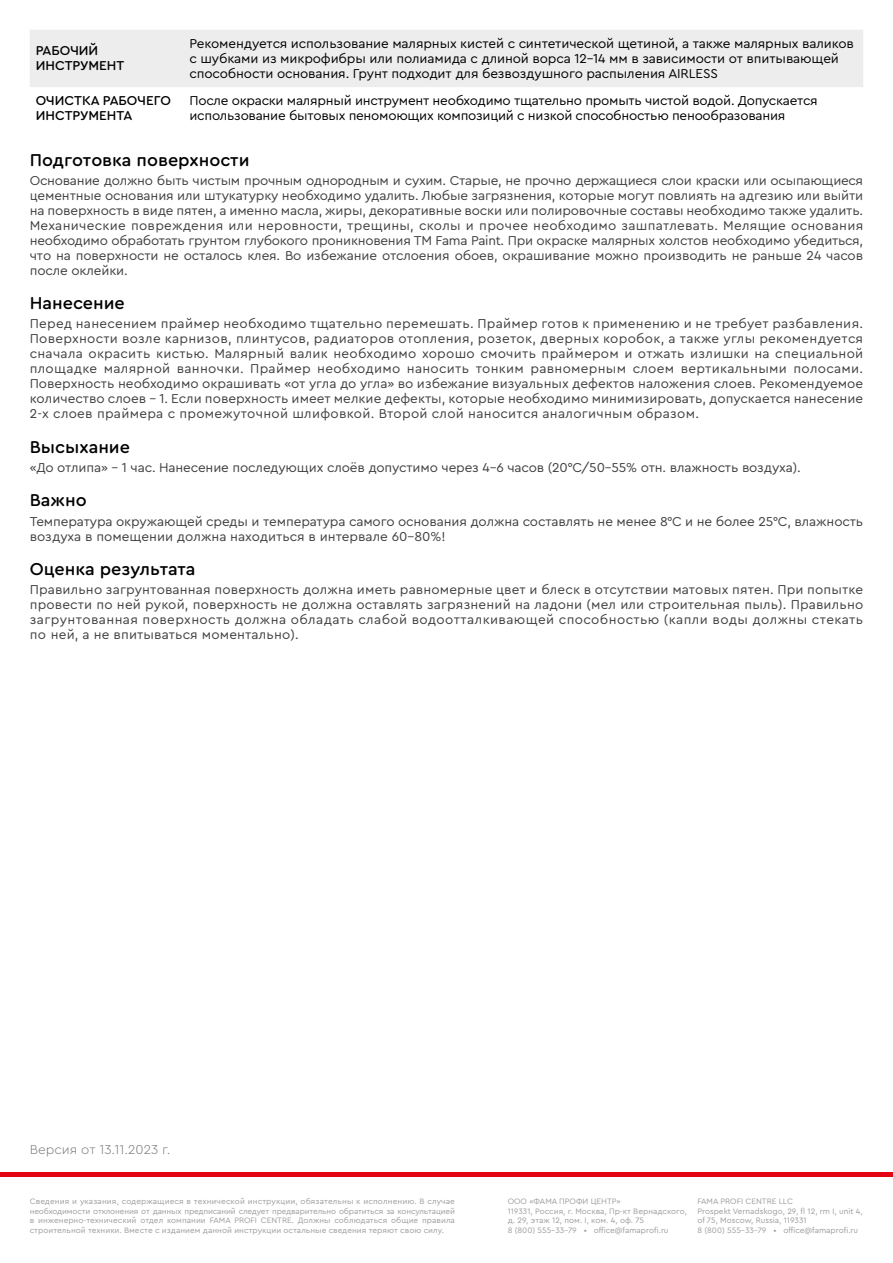
<style>
.page{position:relative;width:893px;height:1263px;background:#fff}
.page>*{position:absolute;margin:0;border:0;box-sizing:border-box;transform-origin:0 0}
.t1{font:500 18px "Cera Round Pro";color:#000}
.t2{font:13.5px/15px "Cera Round Pro";letter-spacing:-.01em;color:#404040;text-align:justify}
.t3{font:13.5px/15px "Cera Round Pro";letter-spacing:-.015em;color:#000}
.t4{font:500 13.5px/15px "Cera Round Pro";color:#000}
.t5{font:300 13.5px "Cera Round Pro";color:#797979}
.t6{font:8.25px/9.8px "Cera Round Pro";color:#9d9d9c}
</style>
<div class="page">
<div style="left:0;top:1172px;width:893px;height:5px;background:#e30512"></div>
<div style="left:30px;top:30px;width:833px;height:57px;background:#ededed"></div>
<p class="t4" style="left:36px;top:43px;width:90px">РАБОЧИЙ<br>ИНСТРУМЕНТ</p>
<p class="t3" style="left:190px;top:35px;width:666px">Рекомендуется использование малярных кистей с синтетической щетиной, а также малярных валиков с шубками из микрофибры или полиамида с длиной ворса 12-14 мм в зависимости от впитывающей способности основания. Грунт подходит для безвоздушного распыления AIRLESS</p>
<p class="t4" style="left:36px;top:93px;width:137px">ОЧИСТКА РАБОЧЕГО<br>ИНСТРУМЕНТА</p>
<p class="t3" style="left:190px;top:93px;width:630px">После окраски малярный инструмент необходимо тщательно промыть чистой водой. Допускается использование бытовых пеномоющих композиций с низкой способностью пенообразования</p>
<h1 class="t1" style="left:30px;top:147px;width:221px">Подготовка поверхности</h1>
<p class="t2" style="left:30px;top:172px;width:835px">Основание должно быть чистым прочным однородным и сухим. Старые, не прочно держащиеся слои краски или осыпающиеся цементные основания или штукатурку необходимо удалить. Любые загрязнения, которые могут повлиять на адгезию или выйти на поверхность в виде пятен, а именно масла, жиры, декоративные воски или полировочные составы необходимо также удалить.<br>Механические повреждения или неровности, трещины, сколы и прочее необходимо зашпатлевать. Мелящие основания необходимо обработать грунтом глубокого проникновения ТМ Fama Paint. При окраске малярных холстов необходимо убедиться, что на поверхности не осталось клея. Во избежание отслоения обоев, окрашивание можно производить не раньше 24 часов после оклейки.</p>
<h1 class="t1" style="left:30px;top:291px;width:97px">Нанесение</h1>
<p class="t2" style="left:30px;top:316px;width:835px">Перед нанесением праймер необходимо тщательно перемешать. Праймер готов к применению и не требует разбавления.<br>Поверхности возле карнизов, плинтусов, радиаторов отопления, розеток, дверных коробок, а также углы рекомендуется сначала окрасить кистью. Малярный валик необходимо хорошо смочить праймером и отжать излишки на специальной площадке малярной ванночки. Праймер необходимо наносить тонким равномерным слоем вертикальными полосами.<br>Поверхность необходимо окрашивать «от угла до угла» во избежание визуальных дефектов наложения слоев. Рекомендуемое количество слоев – 1. Если поверхность имеет мелкие дефекты, которые необходимо минимизировать, допускается нанесение 2-х слоев праймера с промежуточной шлифовкой. Второй слой наносится аналогичным образом.</p>
<h1 class="t1" style="left:30px;top:434px;width:102px">Высыхание</h1>
<p class="t2" style="left:30px;top:459px;width:772px">«До отлипа» - 1 час. Нанесение последующих слоёв допустимо через 4–6 часов (20°C/50-55% отн. влажность воздуха).</p>
<h1 class="t1" style="left:30px;top:488px;width:58px">Важно</h1>
<p class="t2" style="left:30px;top:513px;width:835px">Температура окружающей среды и температура самого основания должна составлять не менее 8°C и не более 25°C, влажность воздуха в помещении должна находиться в интервале 60-80%!</p>
<h1 class="t1" style="left:30px;top:557px;width:167px">Оценка результата</h1>
<p class="t2" style="left:30px;top:581px;width:835px">Правильно загрунтованная поверхность должна иметь равномерные цвет и блеск в отсутствии матовых пятен. При попытке провести по ней рукой, поверхность не должна оставлять загрязнений на ладони (мел или строительная пыль). Правильно загрунтованная поверхность должна обладать слабой водоотталкивающей способностью (капли воды должны стекать по ней, а не впитываться моментально).</p>
<p class="t5" style="left:30px;top:1140px;width:142px">Версия от 13.11.2023 г.</p>
<p class="t6" style="left:30px;top:1196px;width:427px;text-align:justify">Сведения и указания, содержащиеся в технической инструкции, обязательны к исполнению. В случае необходимости отклонения от данных предписаний следует предварительно обратиться за консультацией в инженерно-технический отдел компании FAMA PROFI CENTRE. Должны соблюдаться общие правила строительной техники. Вместе с изданием данной инструкции остальные сведения теряют свою силу.</p>
<p class="t6" style="left:508px;top:1196px;width:181px">ООО «ФАМА ПРОФИ ЦЕНТР»<br>119331, Россия, г. Москва, Пр-кт Вернадского, д. 29, этаж 12, пом. I, ком. 4, оф. 75<br>8 (800) 555-33-79 • office@famaprofi.ru</p>
<p class="t6" style="left:697px;top:1196px;width:167px">FAMA PROFI CENTRE LLC<br>Prospekt Vernadskogo, 29, fl 12, rm I, unit 4, of 75, Moscow, Russia, 119331<br>8 (800) 555-33-79 • office@famaprofi.ru</p>
</div>
